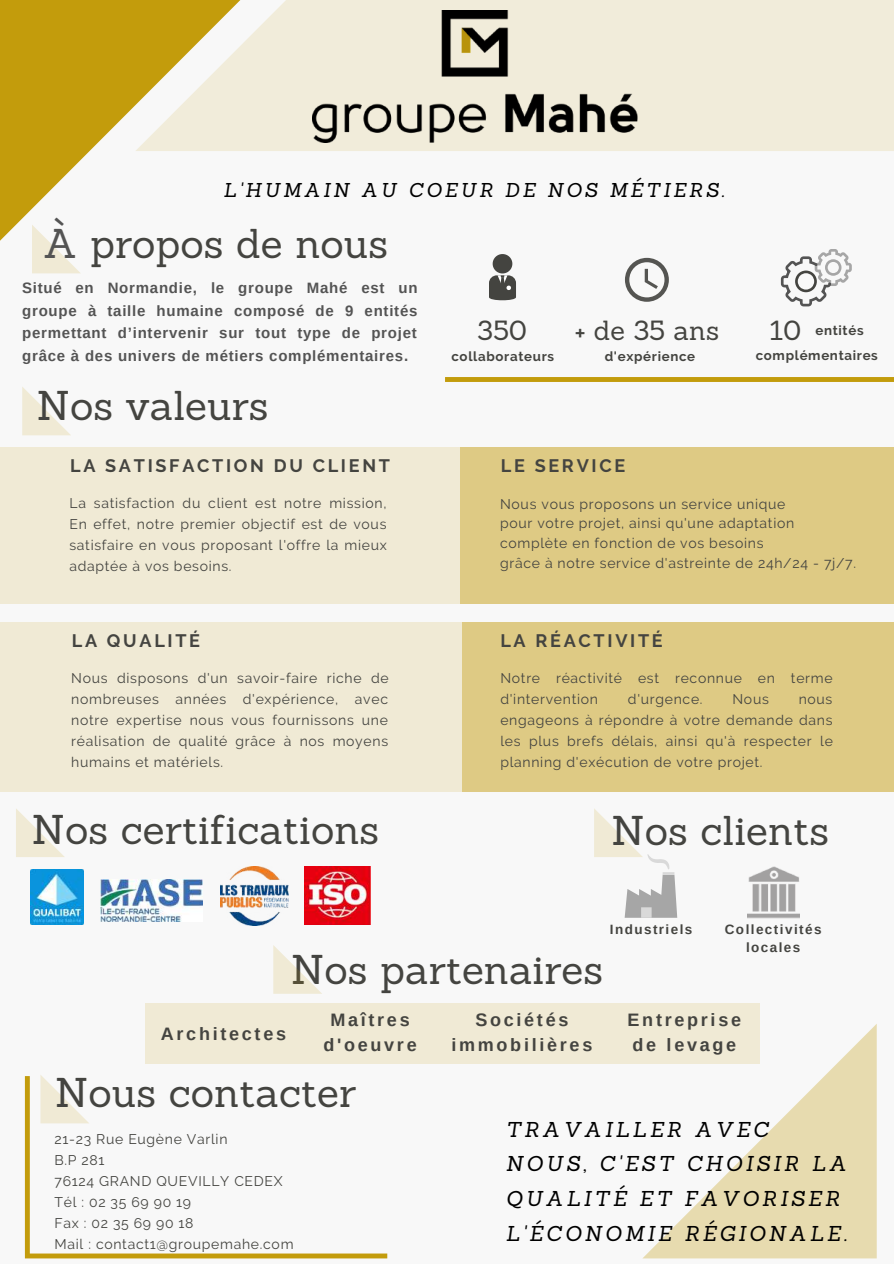
<style>
.page{position:relative;width:894px;height:1264px;background:#fff}
.page>*{position:absolute;margin:0;border:0;box-sizing:border-box;transform-origin:0 0}
.t1{font:40.5px "Sanchez";color:#444440}
.t2{font:27px "Sanchez";color:#444440}
.t3{font:italic 21px/35px "Sanchez";letter-spacing:.15em;color:#000}
.t4{font:italic 19.5px "Sanchez";letter-spacing:.15em;color:#000}
.t5{font:700 18px/24.8px "Arimo";letter-spacing:.15em;color:#444440;text-align:center}
.t6{font:700 18px "Raleway";letter-spacing:.15em;color:#444440}
.t7{font:700 15px/22.5px "Arimo";letter-spacing:.05em;color:#545454;text-align:justify}
.t8{font:13.95px/21px "Raleway";letter-spacing:.05em;color:#444440}
.t9{font:700 13.5px/18.1px "Arimo";letter-spacing:.105em;color:#444440;text-align:center}
.t10{font:700 13.35px/25.2px "Raleway";letter-spacing:.05em;color:#444440;text-align:center}
.s1{color:#545454}
.s2{font-family:"Sanchez";font-weight:400;font-size:27px}
</style>
<div class="page">
<svg style="left:445px;top:257px;width:448px;height:125px"></svg>
<svg style="left:25px;top:1076px;width:362px;height:182px"></svg>
<svg style="left:22px;top:386px;width:49px;height:49px"></svg>
<svg style="left:16px;top:808px;width:49px;height:49px"></svg>
<svg style="left:40px;top:1074px;width:49px;height:49px"></svg>
<svg style="left:32px;top:268px;width:49px;height:5px"></svg>
<svg style="left:0;top:0;width:135px;height:268px;fill:#c39c0c"></svg>
<svg style="left:642px;top:1023px;width:234px;height:235px;fill:#e7dbaf"></svg>
<svg style="left:135px;top:0;width:758px;height:151px;background:#ede6cc"></svg>
<img style="left:312px;top:11px;width:325px;height:131px">
<svg style="left:594px;top:808px;width:83px;height:109px"></svg>
<img style="left:747px;top:866px;width:52px;height:52px">
<svg style="left:489px;top:254px;width:27px;height:47px"></svg>
<svg style="left:624px;top:258px;width:44px;height:44px"></svg>
<svg style="left:780px;top:249px;width:71px;height:57px"></svg>
<div style="left:0;top:447px;width:893px;height:156px;background:#f0ead5"></div>
<div style="left:0;top:622px;width:893px;height:169px;background:#f0ead5"></div>
<div style="left:462px;top:622px;width:431px;height:169px;background:#deca84"></div>
<div style="left:460px;top:447px;width:433px;height:156px;background:#deca84"></div>
<img style="left:101px;top:879px;width:101px;height:42px">
<img style="left:30px;top:869px;width:53px;height:55px">
<img style="left:220px;top:866px;width:68px;height:59px">
<img style="left:305px;top:866px;width:65px;height:58px">
<div style="left:145px;top:1003px;width:614px;height:60px;background:#f0ead5"></div>
<svg style="left:273px;top:945px;width:49px;height:48px"></svg>
<h3 class="t4" style="left:223px;top:177px;width:502px">L'HUMAIN AU COEUR DE NOS MÉTIERS.</h3>
<h1 class="t1" style="left:43px;top:217px;width:346px"><span class="s1">À</span> propos de nous</h1>
<p class="t7" style="left:22px;top:277px;width:397px">Situé en Normandie, le groupe Mahé est un groupe à taille humaine composé de 9 entités permettant d’intervenir sur tout type de projet grâce à des univers de métiers complémentaires.</p>
<h1 class="t1" style="left:37px;top:379px;width:233px">Nos valeurs</h1>
<h2 class="t2" style="left:477px;top:313px;width:51px">350</h2>
<p class="t10" style="left:451px;top:343px;width:104px">collaborateurs</p>
<h2 class="t2" style="left:574px;top:313px;width:146px">+ de 35 ans</h2>
<p class="t10" style="left:604px;top:343px;width:92px">d'expérience</p>
<p class="t10" style="left:755px;top:317px;width:124px"><span class="s2">10</span> entités complémentaires</p>
<p class="t6" style="left:70px;top:455px;width:321px">LA SATISFACTION DU CLIENT</p>
<p class="t8" style="left:69px;top:493px;width:319px;text-align:justify">La satisfaction du client est notre mission, En effet, notre premier objectif est de vous satisfaire en vous proposant l'offre la mieux adaptée à vos besoins.</p>
<p class="t6" style="left:500px;top:455px;width:126px">LE SERVICE</p>
<p class="t8" style="left:500px;top:494px;width:296px;line-height:19.6px">Nous vous proposons un service unique pour votre projet, ainsi qu'une adaptation complète en fonction de vos besoins</p>
<p class="t8" style="left:500px;top:552px;width:357px">grâce à notre service d'astreinte de 24h/24 - 7j/7.</p>
<p class="t6" style="left:72px;top:630px;width:130px">LA QUALITÉ</p>
<p class="t6" style="left:500px;top:630px;width:164px">LA RÉACTIVITÉ</p>
<p class="t8" style="left:71px;top:667px;width:319px;text-align:justify">Nous disposons d'un savoir-faire riche de nombreuses années d'expérience, avec notre expertise nous vous fournissons une réalisation de qualité grâce à nos moyens humains et matériels.</p>
<p class="t8" style="left:500px;top:667px;width:334px">Notre réactivité est reconnue en terme d'intervention</p>
<p class="t8" style="left:627px;top:688px;width:76px">d'urgence.</p>
<p class="t8" style="left:732px;top:688px;width:38px">Nous</p>
<p class="t8" style="left:500px;top:688px;width:334px;text-align:justify;text-indent:298px">nous engageons à répondre à votre demande dans les plus brefs délais, ainsi qu'à respecter le planning d'exécution de votre projet.</p>
<h1 class="t1" style="left:32px;top:803px;width:349px">Nos certifications</h1>
<h1 class="t1" style="left:611px;top:804px;width:219px">Nos clients</h1>
<h1 class="t1" style="left:291px;top:943px;width:313px">Nos partenaires</h1>
<p class="t9" style="left:609px;top:919px;width:84px">Industriels</p>
<p class="t9" style="left:724px;top:919px;width:98px">Collectivités locales</p>
<p class="t5" style="left:161px;top:1021px;width:127px">Architectes</p>
<p class="t5" style="left:323px;top:1007px;width:95px">Maîtres d'oeuvre</p>
<p class="t5" style="left:627px;top:1007px;width:115px;text-align:left">Entreprise de levage</p>
<p class="t5" style="left:451px;top:1007px;width:142px">Sociétés immobilières</p>
<h1 class="t1" style="left:55px;top:1066px;width:302px">Nous contacter</h1>
<p class="t8" style="left:55px;top:1128px;width:240px">21-23 Rue Eugène Varlin<br>B.P 281<br>76124 GRAND QUEVILLY CEDEX<br>Tél : 02 35 69 90 19<br>Fax : 02 35 69 90 18<br>Mail : contact1@groupemahe.com</p>
<h3 class="t3" style="left:505px;top:1111px;width:342px">TRAVAILLER AVEC<br>NOUS, C'EST CHOISIR LA<br>QUALITÉ ET FAVORISER<br>L'ÉCONOMIE RÉGIONALE.</h3>
</div>
